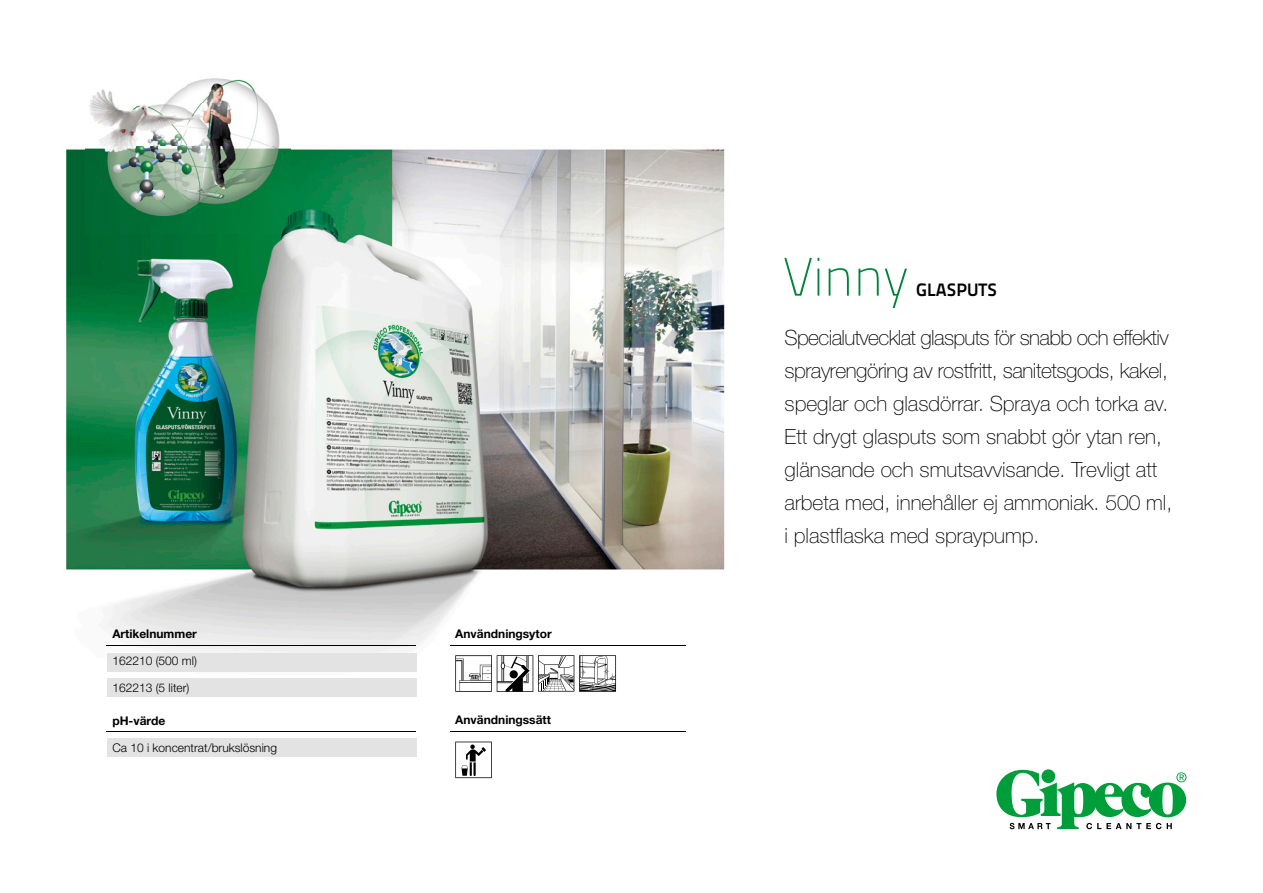
<style>
.page{position:relative;width:1263px;height:893px;background:#fff}
.page>*{position:absolute;margin:0;border:0;box-sizing:border-box;transform-origin:0 0}
.t1{font:700 54px "Titillium Text 14 L";letter-spacing:-.02em;color:#00843b}
.t2{font:100 21px/33px "Helvetica Neue LT Std";color:#000}
.t3{font:18px "Titillium Text 14 L 800 wt";color:#000}
.t4{font:300 12px "Helvetica Neue LT Std";color:#000}
.t5{font:700 12px "Helvetica Neue LT Std";color:#000}
</style>
<div class="page">
<svg style="left:996px;top:770px;width:190px;height:59px"></svg>
<img style="left:66px;top:149px;width:658px;height:523px">
<div style="left:107px;top:678px;width:310px;height:19px;background:#e3e3e3"></div>
<img style="left:85px;top:78px;width:206px;height:156px">
<div style="left:107px;top:653px;width:310px;height:18px;background:#e3e3e3"></div>
<div style="left:107px;top:738px;width:310px;height:18px;background:#e3e3e3"></div>
<hr style="left:106px;top:645px;width:310px;height:1px;background:#000">
<hr style="left:450px;top:645px;width:236px;height:1px;background:#000">
<hr style="left:106px;top:731px;width:310px;height:1px;background:#000">
<hr style="left:450px;top:731px;width:236px;height:1px;background:#000">
<svg style="left:455px;top:742px;width:37px;height:36px"></svg>
<svg style="left:455px;top:655px;width:161px;height:37px"></svg>
<p class="t5" style="left:112px;top:626px;width:86px">Artikelnummer</p>
<p class="t4" style="left:112px;top:653px;width:86px">162210 (500 ml)</p>
<p class="t4" style="left:112px;top:680px;width:79px">162213 (5 liter)</p>
<p class="t5" style="left:112px;top:713px;width:54px">pH-värde</p>
<p class="t4" style="left:112px;top:740px;width:166px">Ca 10 i koncentrat/brukslösning</p>
<p class="t5" style="left:455px;top:626px;width:98px">Användningsytor</p>
<p class="t5" style="left:455px;top:712px;width:97px">Användningssätt</p>
<h1 class="t1" style="left:782px;top:245px;width:128px">Vinny</h1>
<p class="t3" style="left:916px;top:278px;width:82px">GLASPUTS</p>
<p class="t2" style="left:784px;top:321px;width:389px">Specialutvecklat glasputs för snabb och effektiv sprayrengöring av rostfritt, sanitetsgods, kakel, speglar och glasdörrar. Spraya och torka av.<br>Ett drygt glasputs som snabbt gör ytan ren, glänsande och smutsavvisande. Trevligt att arbeta med, innehåller ej ammoniak. 500 ml, i plastflaska med spraypump.</p>
</div>
